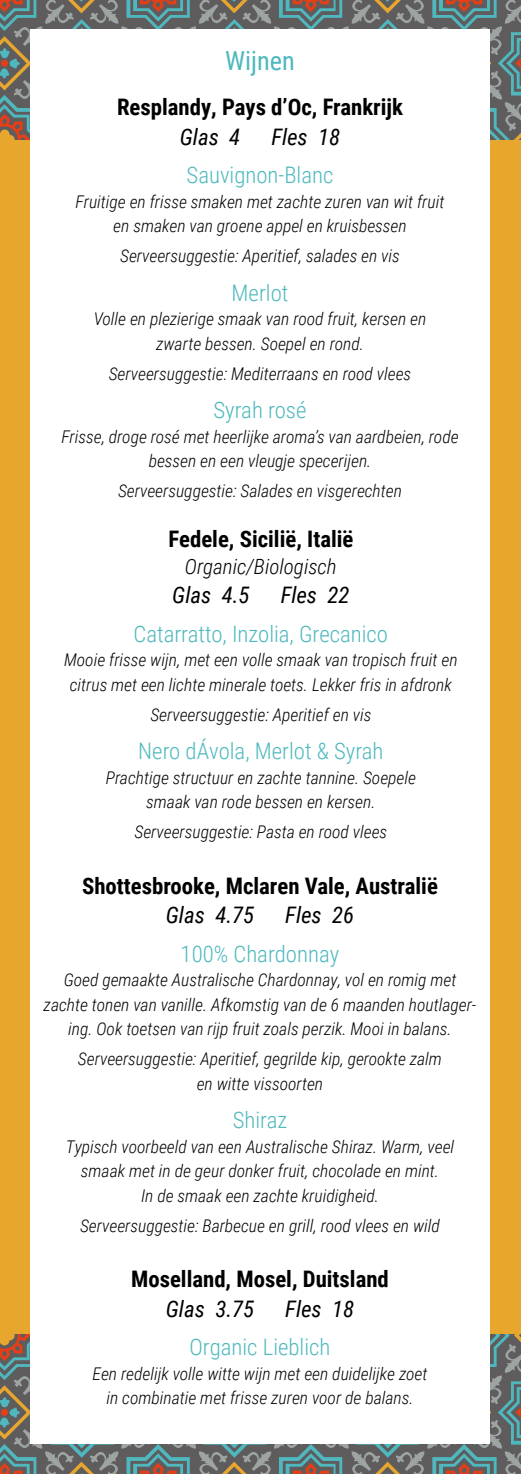
<style>
.page{position:relative;width:521px;height:1474px;background:#fff}
.page>*{position:absolute;margin:0;border:0;box-sizing:border-box;transform-origin:0 0}
.t1{font:26.25px "Roboto Condensed";color:#4db8bd}
.t2{font:300 22.75px "Roboto Condensed";color:#4db8bd}
.t3{font:700 22.75px "Roboto Condensed";color:#000}
.t4{font:italic 22.75px "Roboto Condensed";color:#000}
.t5{font:italic 300 21px "Roboto Condensed";color:#000}
.t6{font:italic 300 17.5px/24.5px "Roboto Condensed";color:#000;text-align:center}
</style>
<div class="page">
<div style="left:0;top:0;width:521px;height:1473px;background:#e7a72d"></div>
<svg style="left:0;top:1334px;width:521px;height:139px;background:#6b7571"></svg>
<svg style="left:0;top:0;width:521px;height:140px;background:#707571"></svg>
<div style="left:30px;top:30px;width:460px;height:1414px;background:#fff"></div>
<h1 class="t1" style="left:225px;top:42px;width:71px">Wijnen</h1>
<h2 class="t3" style="left:117px;top:91px;width:287px">Resplandy, Pays d’Oc, Frankrijk</h2>
<h2 class="t4" style="left:180px;top:121px;width:62px">Glas 4</h2>
<h2 class="t4" style="left:271px;top:121px;width:70px">Fles 18</h2>
<h2 class="t2" style="left:187px;top:159px;width:148px">Sauvignon-Blanc</h2>
<p class="t6" style="left:76px;top:189px;width:370px">Fruitige en frisse smaken met zachte zuren van wit fruit en smaken van groene appel en kruisbessen</p>
<p class="t6" style="left:120px;top:243px;width:281px">Serveersuggestie: Aperitief, salades en vis</p>
<h2 class="t2" style="left:232px;top:277px;width:58px">Merlot</h2>
<p class="t6" style="left:94px;top:306px;width:334px">Volle en plezierige smaak van rood fruit, kersen en zwarte bessen. Soepel en rond.</p>
<p class="t6" style="left:109px;top:360px;width:304px">Serveersuggestie: Mediterraans en rood vlees</p>
<h2 class="t2" style="left:214px;top:394px;width:94px">Syrah rosé</h2>
<p class="t6" style="left:61px;top:423px;width:399px">Frisse, droge rosé met heerlijke aroma’s van aardbeien, rode bessen en een vleugje specerijen.</p>
<p class="t6" style="left:118px;top:477px;width:285px">Serveersuggestie: Salades en visgerechten</p>
<h2 class="t3" style="left:168px;top:523px;width:187px">Fedele, Sicilië, Italië</h2>
<p class="t5" style="left:185px;top:551px;width:153px">Organic/Biologisch</p>
<h2 class="t4" style="left:172px;top:579px;width:79px">Glas 4.5</h2>
<h2 class="t4" style="left:281px;top:579px;width:70px">Fles 22</h2>
<h2 class="t2" style="left:134px;top:618px;width:256px">Catarratto, Inzolia, Grecanico</h2>
<p class="t6" style="left:64px;top:647px;width:395px">Mooie frisse wijn, met een volle smaak van tropisch fruit en citrus met een lichte minerale toets. Lekker fris in afdronk</p>
<p class="t6" style="left:150px;top:701px;width:223px">Serveersuggestie: Aperitief en vis</p>
<h2 class="t2" style="left:138px;top:735px;width:247px">Nero dÁvola, Merlot &amp; Syrah</h2>
<p class="t6" style="left:106px;top:764px;width:312px">Prachtige structuur en zachte tannine. Soepele smaak van rode bessen en kersen.</p>
<p class="t6" style="left:134px;top:819px;width:254px">Serveersuggestie: Pasta en rood vlees</p>
<h2 class="t3" style="left:82px;top:869px;width:357px">Shottesbrooke, Mclaren Vale, Australië</h2>
<h2 class="t4" style="left:166px;top:899px;width:90px">Glas 4.75</h2>
<h2 class="t4" style="left:285px;top:899px;width:70px">Fles 26</h2>
<h2 class="t2" style="left:181px;top:937px;width:160px">100% Chardonnay</h2>
<p class="t6" style="left:44px;top:967px;width:434px">Goed gemaakte Australische Chardonnay, vol en romig met zachte tonen van vanille. Afkomstig van de 6 maanden houtlager&shy;ing. Ook toetsen van rijp fruit zoals perzik. Mooi in balans.</p>
<p class="t6" style="left:78px;top:1046px;width:365px">Serveersuggestie: Aperitief, gegrilde kip, gerookte zalm en witte vissoorten</p>
<h2 class="t2" style="left:233px;top:1104px;width:56px">Shiraz</h2>
<p class="t6" style="left:66px;top:1133px;width:390px">Typisch voorbeeld van een Australische Shiraz. Warm, veel smaak met in de geur donker fruit, chocolade en mint.<br>In de smaak een zachte kruidigheid.</p>
<p class="t6" style="left:80px;top:1212px;width:361px">Serveersuggestie: Barbecue en grill, rood vlees en wild</p>
<h2 class="t3" style="left:131px;top:1262px;width:259px">Moselland, Mosel, Duitsland</h2>
<h2 class="t4" style="left:166px;top:1292px;width:90px">Glas 3.75</h2>
<h2 class="t4" style="left:285px;top:1292px;width:70px">Fles 18</h2>
<h2 class="t2" style="left:189px;top:1331px;width:142px">Organic Lieblich</h2>
<p class="t6" style="left:92px;top:1360px;width:336px">Een redelijk volle witte wijn met een duidelijke zoet in combinatie met frisse zuren voor de balans.</p>
</div>
